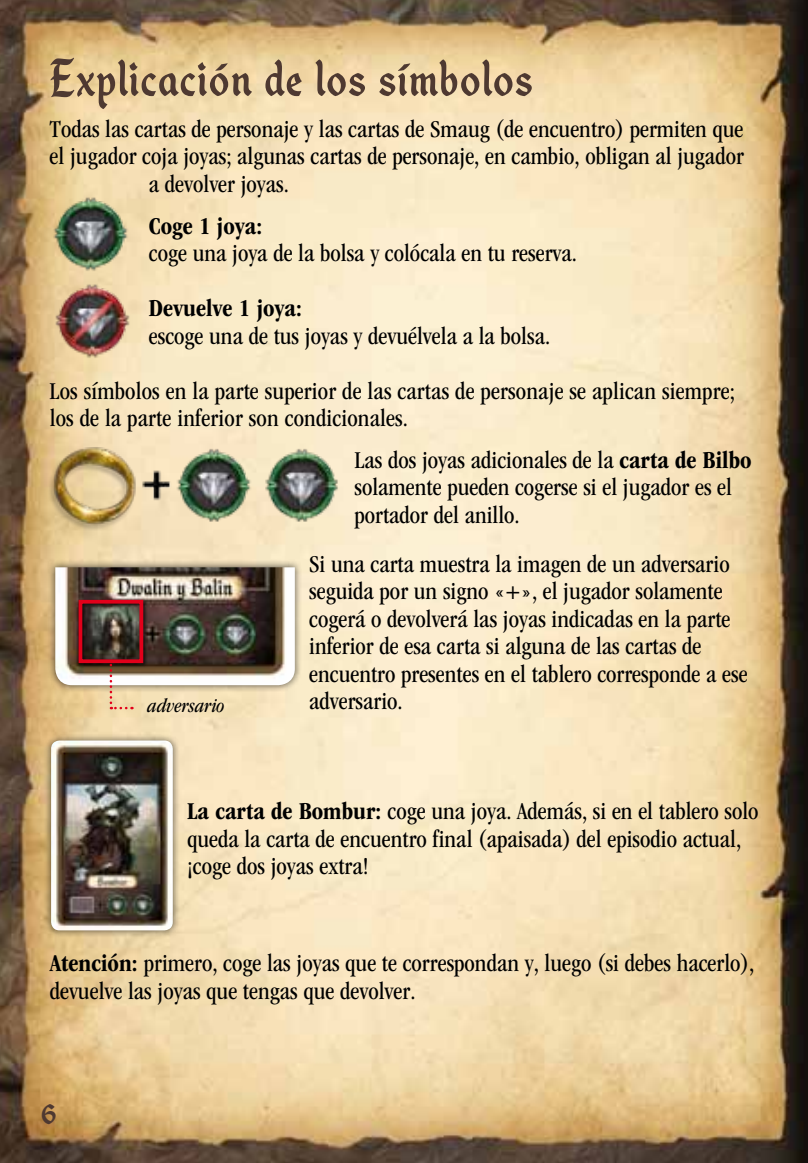
<style>
.page{position:relative;width:808px;height:1163px;background:#fff}
.page>*{position:absolute;margin:0;border:0;box-sizing:border-box;transform-origin:0 0}
.t1{font:70px "House Holiday TTF Gothic";letter-spacing:.025em;color:#4e3931}
.t2{font:40.5px "House Holiday TTF Gothic";color:#4e3931;scale:1.11 1}
.t3{font:condensed 25px/27.5px "ITC Garamond Std";color:#000}
.t4{font:700 condensed 25px "ITC Garamond Std";color:#000}
.t5{font:italic condensed 20px "ITC Garamond Std";letter-spacing:.005em;color:#000}
.s1{font-weight:700}
</style>
<div class="page">
<img style="left:0;top:0;width:808px;height:1162px">
<div style="left:43px;top:732px;width:137px;height:205px;background:#000;opacity:.6"></div>
<img style="left:51px;top:740px;width:122px;height:190px">
<img style="left:50px;top:277px;width:85px;height:85px">
<img style="left:50px;top:190px;width:85px;height:85px">
<img style="left:30px;top:433px;width:310px;height:102px">
<div style="left:47px;top:559px;width:255px;height:133px;background:#000;opacity:.6"></div>
<img style="left:55px;top:567px;width:240px;height:118px">
<div style="left:77px;top:598px;width:71px;height:69px;background:#000;opacity:.75"></div>
<div style="left:79px;top:599px;width:64px;height:64px;border:4px solid #e2001a"></div>
<svg style="left:110px;top:660px;width:22px;height:49px"></svg>
<h1 class="t1" style="left:50px;top:45px;width:484px">Explicación de los símbolos</h1>
<p class="t3" style="left:50px;top:115px;width:695px">Todas las cartas de personaje y las cartas de Smaug (de encuentro) permiten que</p>
<p class="t3" style="left:50px;top:143px;width:696px">el jugador coja joyas; algunas cartas de personaje, en cambio, obligan al jugador</p>
<p class="t3" style="left:149px;top:170px;width:142px">a devolver joyas.</p>
<p class="t4" style="left:149px;top:211px;width:115px">Coge 1 joya:</p>
<p class="t3" style="left:149px;top:239px;width:430px">coge una joya de la bolsa y colócala en tu reserva.</p>
<p class="t4" style="left:149px;top:294px;width:154px">Devuelve 1 joya:</p>
<p class="t3" style="left:149px;top:322px;width:403px">escoge una de tus joyas y devuélvela a la bolsa.</p>
<p class="t3" style="left:50px;top:377px;width:687px">Los símbolos en la parte superior de las cartas de personaje se aplican siempre; los de la parte inferior son condicionales.</p>
<p class="t3" style="left:354px;top:446px;width:399px">Las dos joyas adicionales de la <span class="s1">carta de Bilbo </span>solamente pueden cogerse si el jugador es el portador del anillo.</p>
<p class="t3" style="left:309px;top:550px;width:440px">Si una carta muestra la imagen de un adversario seguida por un signo «+», el jugador solamente cogerá o devolverá las joyas indicadas en la parte inferior de esa carta si alguna de las cartas de encuentro presentes en el tablero corresponde a ese adversario.</p>
<p class="t5" style="left:148px;top:695px;width:79px">adversario</p>
<p class="t3" style="left:187px;top:797px;width:573px"><span class="s1">La carta de Bombur:</span> coge una joya. Además, si en el tablero solo queda la carta de encuentro final (apaisada) del episodio actual, ¡coge dos joyas extra!</p>
<p class="t3" style="left:50px;top:949px;width:706px"><span class="s1">Atención:</span> primero, coge las joyas que te correspondan y, luego (si debes hacerlo), devuelve las joyas que tengas que devolver.</p>
<h2 class="t2" style="left:41px;top:1093px;width:16px">6</h2>
</div>
